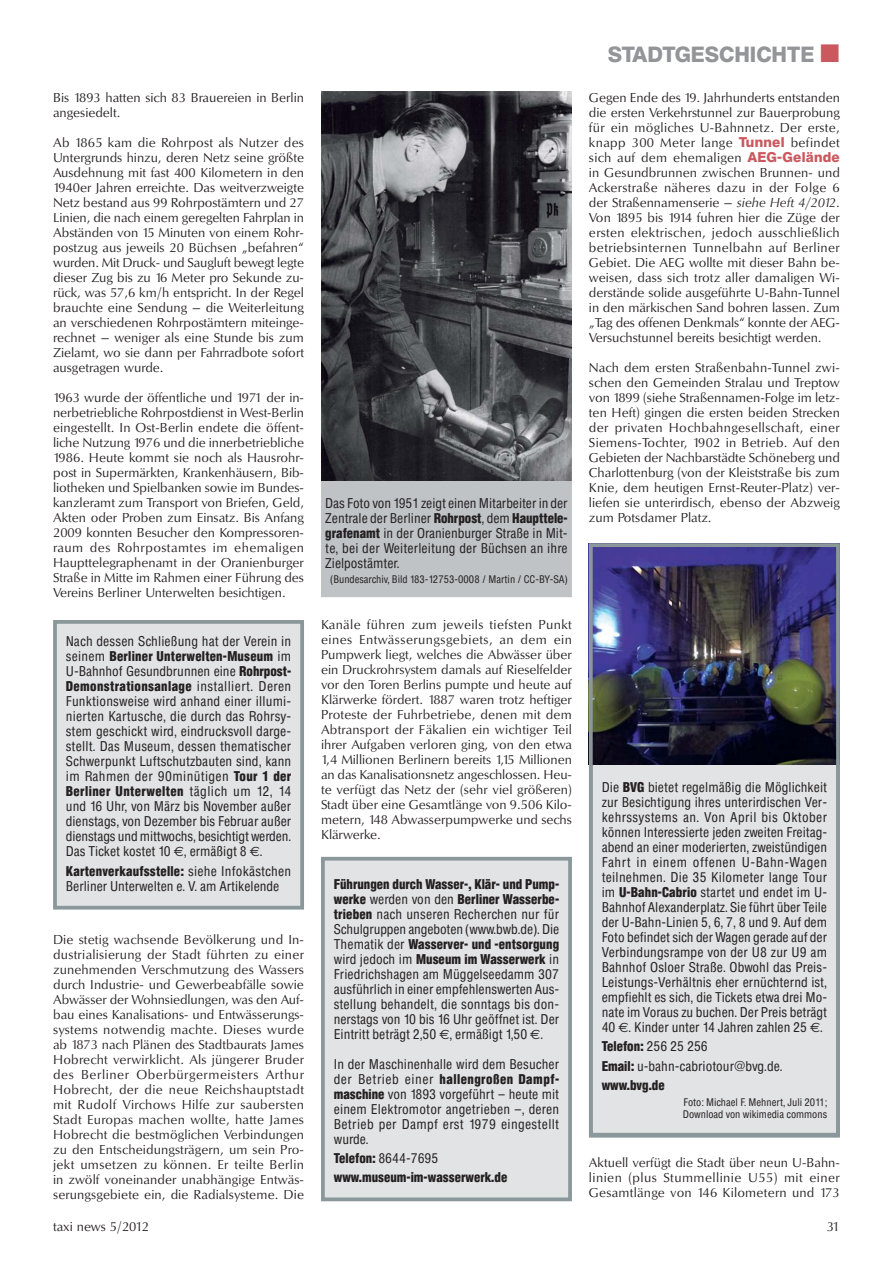
<style>
.page{position:relative;width:893px;height:1263px;background:#fff}
.page>*{position:absolute;margin:0;border:0;box-sizing:border-box;transform-origin:0 0}
.t1{font:21px "Europa SB Dem Bol";color:#939598}
.t2{font:13.5px/15px "October SB";color:#231f20;text-align:justify}
.t3{font:condensed 13.5px/15px "Europa SB";color:#231f20;text-align:justify}
.t4{font:13.5px/15px "Europa SB Bol Con";letter-spacing:.005em;color:#231f20}
.t5{font:13.5px "Europa SB Bol Con";letter-spacing:.025em;color:#231f20}
.t6{font:13.5px "Europa SB Bol Con";letter-spacing:.03em;color:#231f20}
.t7{font:13.5px "Europa SB Bol Con";letter-spacing:.035em;color:#231f20}
.t8{font:condensed 10.5px/12px "Europa SB";color:#231f20}
.s1{font-family:"Europa SB";font-stretch:condensed}
.s2{font-family:"Europa SB Bol Con";font-stretch:normal}
.s3{font-family:"Euro Sans";font-stretch:normal}
.s4{font-family:"Europa SB Dem Bol";color:#ca585e}
.s5{font-style:italic}
</style>
<div class="page">
<div style="left:591px;top:755px;width:247px;height:380px;background:#e2e3e4"></div>
<div style="left:322px;top:480px;width:249px;height:116px;background:#bfc3c5"></div>
<div style="left:321px;top:479px;width:251px;height:118px;border:2px solid #bfc3c5"></div>
<img style="left:594px;top:548px;width:241px;height:217px">
<div style="left:323px;top:859px;width:247px;height:340px;background:#e2e3e4"></div>
<div style="left:321px;top:857px;width:251px;height:344px;border:4px solid #8a979b"></div>
<div style="left:55px;top:622px;width:247px;height:286px;background:#e2e3e4"></div>
<div style="left:53px;top:620px;width:251px;height:290px;border:4px solid #8a979b"></div>
<img style="left:321px;top:92px;width:251px;height:389px">
<div style="left:589px;top:543px;width:251px;height:595px;border:4px solid #8a979b"></div>
<p class="t2" style="left:53px;top:91px;width:252px">Bis 1893 hatten sich 83 Brauereien in Berlin angesiedelt.</p>
<p class="t2" style="left:53px;top:136px;width:252px">Ab 1865 kam die Rohrpost als Nutzer des Untergrunds hinzu, deren Netz seine größte Ausdehnung mit fast 400 Kilometern in den 1940er Jahren erreichte. Das weitverzweigte Netz bestand aus 99 Rohrpostämtern und 27<br>Linien, die nach einem geregelten Fahrplan in Abständen von 15 Minuten von einem Rohr&shy;postzug aus jeweils 20 Büchsen „befahren“ wurden. Mit Druck- und Saugluft bewegt legte dieser Zug bis zu 16 Meter pro Sekunde zu&shy;rück, was 57,6 km/h entspricht. In der Regel brauchte eine Sendung – die Weiterleitung an verschiedenen Rohrpostämtern miteinge&shy;rechnet – weniger als eine Stunde bis zum Zielamt, wo sie dann per Fahrradbote sofort ausgetragen wurde.</p>
<p class="t2" style="left:53px;top:391px;width:252px">1963 wurde der öffentliche und 1971 der in&shy;nerbetriebliche Rohrpostdienst in West-Berlin eingestellt. In Ost-Berlin endete die öffent&shy;liche Nutzung 1976 und die innerbetriebliche 1986. Heute kommt sie noch als Hausrohr&shy;post in Supermärkten, Krankenhäusern, Bib&shy;liotheken und Spielbanken sowie im Bundes&shy;kanzleramt zum Transport von Briefen, Geld, Akten oder Proben zum Einsatz. Bis Anfang 2009 konnten Besucher den Kompressoren&shy;raum des Rohrpostamtes im ehemaligen Haupttelegraphenamt in der Oranienburger Straße in Mitte im Rahmen einer Führung des Vereins Berliner Unterwelten besichtigen.</p>
<p class="t3" style="left:66px;top:635px;width:227px">Nach dessen Schließung hat der Verein in</p>
<p class="t4" style="left:66px;top:650px;width:227px"><span class="s1">seinem</span> Berliner Unterwelten-Museum <span class="s1">im</span></p>
<p class="t3" style="left:66px;top:665px;width:227px">U-Bahnhof Gesundbrunnen eine <span class="s2">Rohrpost-</span></p>
<p class="t5" style="left:66px;top:680px;width:227px">Demonstrationsanlage <span class="s1">installiert. Deren</span></p>
<p class="t3" style="left:66px;top:695px;width:227px">Funktionsweise wird anhand einer illumi&shy;nierten Kartusche, die durch das Rohrsy&shy;stem geschickt wird, eindrucksvoll darge&shy;stellt. Das Museum, dessen thematischer Schwerpunkt Luftschutzbauten sind, kann im Rahmen der 90minütigen <span class="s2">Tour 1 der</span></p>
<p class="t6" style="left:66px;top:785px;width:227px">Berliner Unterwelten <span class="s1">täglich um 12, 14</span></p>
<p class="t3" style="left:66px;top:800px;width:227px">und 16 Uhr, von März bis November außer dienstags, von Dezember bis Februar außer dienstags und mittwochs, besichtigt werden.<br>Das Ticket kostet 10 <span class="s3">€</span>, ermäßigt 8 <span class="s3">€</span>.</p>
<p class="t4" style="left:66px;top:864px;width:227px">Kartenverkaufsstelle: <span class="s1">siehe Infokästchen</span></p>
<p class="t3" style="left:66px;top:880px;width:215px">Berliner Unterwelten e. V. am Artikelende</p>
<p class="t2" style="left:53px;top:933px;width:252px">Die stetig wachsende Bevölkerung und In&shy;dustrialisierung der Stadt führten zu einer zunehmenden Verschmutzung des Wassers durch Industrie- und Gewerbeabfälle sowie Abwässer der Wohnsiedlungen, was den Auf&shy;bau eines Kanalisations- und Entwässerungs&shy;systems notwendig machte. Dieses wurde ab 1873 nach Plänen des Stadtbaurats James Hobrecht verwirklicht. Als jüngerer Bruder des Berliner Oberbürgermeisters Arthur Hobrecht, der die neue Reichshauptstadt mit Rudolf Virchows Hilfe zur saubersten Stadt Europas machen wollte, hatte James Hobrecht die bestmöglichen Verbindungen zu den Entscheidungsträgern, um sein Pro&shy;jekt umsetzen zu können. Er teilte Berlin in zwölf voneinander unabhängige Entwäs&shy;serungsgebiete ein, die Radialsysteme. Die</p>
<p class="t3" style="left:325px;top:497px;width:244px">Das Foto von 1951 zeigt einen Mitarbeiter in der Zentrale der Berliner <span class="s2">Rohrpost</span>, dem <span class="s2">Haupttele&shy;grafenamt</span> in der Oranienburger Straße in Mit&shy;te, bei der Weiterleitung der Büchsen an ihre Zielpostämter.</p>
<p class="t8" style="left:330px;top:574px;width:239px">(Bundesarchiv, Bild 183-12753-0008 / Martin / CC-BY-SA)</p>
<p class="t2" style="left:321px;top:618px;width:252px">Kanäle führen zum jeweils tiefsten Punkt eines Entwässerungsgebiets, an dem ein Pumpwerk liegt, welches die Abwässer über ein Druckrohrsystem damals auf Rieselfelder vor den Toren Berlins pumpte und heute auf Klärwerke fördert. 1887 waren trotz heftiger Proteste der Fuhrbetriebe, denen mit dem Abtransport der Fäkalien ein wichtiger Teil ihrer Aufgaben verloren ging, von den etwa 1,4 Millionen Berlinern bereits 1,15 Millionen an das Kanalisationsnetz angeschlossen. Heu&shy;te verfügt das Netz der (sehr viel größeren)<br>Stadt über eine Gesamtlänge von 9.506 Kilo&shy;metern, 148 Abwasserpumpwerke und sechs Klärwerke.</p>
<p class="t4" style="left:334px;top:877px;width:227px">Führungen durch Wasser-, Klär- und Pump&shy;werke <span class="s1">werden von den</span> Berliner Wasserbe-</p>
<p class="t3" style="left:334px;top:908px;width:227px"><span class="s2">trieben</span> nach unseren Recherchen nur für<br>Schulgruppen angeboten (www.bwb.de). Die</p>
<p class="t4" style="left:334px;top:937px;width:227px"><span class="s1">Thematik der</span> Wasserver- und -entsorgung <span class="s1">wird jedoch im</span> Museum im Wasserwerk <span class="s1">in</span></p>
<p class="t3" style="left:334px;top:968px;width:227px">Friedrichshagen am Müggelseedamm 307 ausführlich in einer empfehlenswerten Aus&shy;stellung behandelt, die sonntags bis don&shy;nerstags von 10 bis 16 Uhr geöffnet ist. Der Eintritt beträgt 2,50 <span class="s3">€</span>, ermäßigt 1,50 <span class="s3">€</span>.</p>
<p class="t3" style="left:334px;top:1058px;width:227px">In der Maschinenhalle wird dem Besucher</p>
<p class="t7" style="left:334px;top:1072px;width:227px"><span class="s1">der Betrieb einer</span> hallengroßen Dampf-</p>
<p class="t3" style="left:334px;top:1088px;width:227px"><span class="s2">maschine</span> von 1893 vorgeführt – heute mit einem Elektromotor angetrieben –, deren Betrieb per Dampf erst 1979 eingestellt wurde.</p>
<p class="t3" style="left:334px;top:1152px;width:106px"><span class="s2">Telefon:</span> 8644-7695</p>
<p class="t4" style="left:334px;top:1170px;width:175px">www.museum-im-wasserwerk.de</p>
<h1 class="t1" style="left:608px;top:45px;width:208px">STADTGESCHICHTE</h1>
<p class="t2" style="left:589px;top:91px;width:252px">Gegen Ende des 19. Jahrhunderts entstanden die ersten Verkehrstunnel zur Bauerprobung für ein mögliches U-Bahnnetz. Der erste, knapp 300 Meter lange <span class="s4">Tunnel</span> befindet sich auf dem ehemaligen <span class="s4">AEG-Gelände </span>in Gesundbrunnen zwischen Brunnen- und Ackerstraße näheres dazu in der Folge 6 der Straßennamenserie – <span class="s5">siehe Heft 4/2012</span>.<br>Von 1895 bis 1914 fuhren hier die Züge der ersten elektrischen, jedoch ausschließlich betriebsinternen Tunnelbahn auf Berliner Gebiet. Die AEG wollte mit dieser Bahn be&shy;weisen, dass sich trotz aller damaligen Wi&shy;derstände solide ausgeführte U-Bahn-Tunnel in den märkischen Sand bohren lassen. Zum „Tag des offenen Denkmals“ konnte der AEG-Versuchstunnel bereits besichtigt werden.</p>
<p class="t2" style="left:589px;top:361px;width:252px">Nach dem ersten Straßenbahn-Tunnel zwi&shy;schen den Gemeinden Stralau und Treptow von 1899 (siehe Straßennamen-Folge im letz&shy;ten Heft) gingen die ersten beiden Strecken der privaten Hochbahngesellschaft, einer Siemens-Tochter, 1902 in Betrieb. Auf den Gebieten der Nachbarstädte Schöneberg und Charlottenburg (von der Kleiststraße bis zum Knie, dem heutigen Ernst-Reuter-Platz) ver&shy;liefen sie unterirdisch, ebenso der Abzweig zum Potsdamer Platz.</p>
<p class="t3" style="left:602px;top:781px;width:227px">Die <span class="s2">BVG</span> bietet regelmäßig die Möglichkeit zur Besichtigung ihres unterirdischen Ver&shy;kehrssystems an. Von April bis Oktober können Interessierte jeden zweiten Freitag&shy;abend an einer moderierten, zweistündigen Fahrt in einem offenen U-Bahn-Wagen teilnehmen. Die 35 Kilometer lange Tour im <span class="s2">U-Bahn-Cabrio</span> startet und endet im U-Bahnhof Alexanderplatz. Sie führt über Teile der U-Bahn-Linien 5, 6, 7, 8 und 9. Auf dem Foto befindet sich der Wagen gerade auf der Verbindungsrampe von der U8 zur U9 am Bahnhof Osloer Straße. Obwohl das Preis-Leistungs-Verhältnis eher ernüchternd ist, empfiehlt es sich, die Tickets etwa drei Mo&shy;nate im Voraus zu buchen. Der Preis beträgt 40 <span class="s3">€</span>. Kinder unter 14 Jahren zahlen 25 <span class="s3">€</span>.</p>
<p class="t4" style="left:602px;top:1040px;width:108px">Telefon: <span class="s1">256 25 256</span></p>
<p class="t3" style="left:602px;top:1060px;width:182px"><span class="s2">Email:</span> u-bahn-cabriotour@bvg.de.</p>
<p class="t4" style="left:602px;top:1078px;width:64px">www.bvg.de</p>
<p class="t8" style="left:683px;top:1097px;width:146px">Foto: Michael F. Mehnert, Juli 2011;<br>Download von wikimedia commons</p>
<p class="t2" style="left:589px;top:1156px;width:252px">Aktuell verfügt die Stadt über neun U-Bahn&shy;linien (plus Stummellinie U55) mit einer Gesamtlänge von 146 Kilometern und 173</p>
<p class="t2" style="left:53px;top:1220px;width:97px">taxi news 5/2012</p>
<p class="t2" style="left:827px;top:1220px;width:15px">31</p>
</div>
